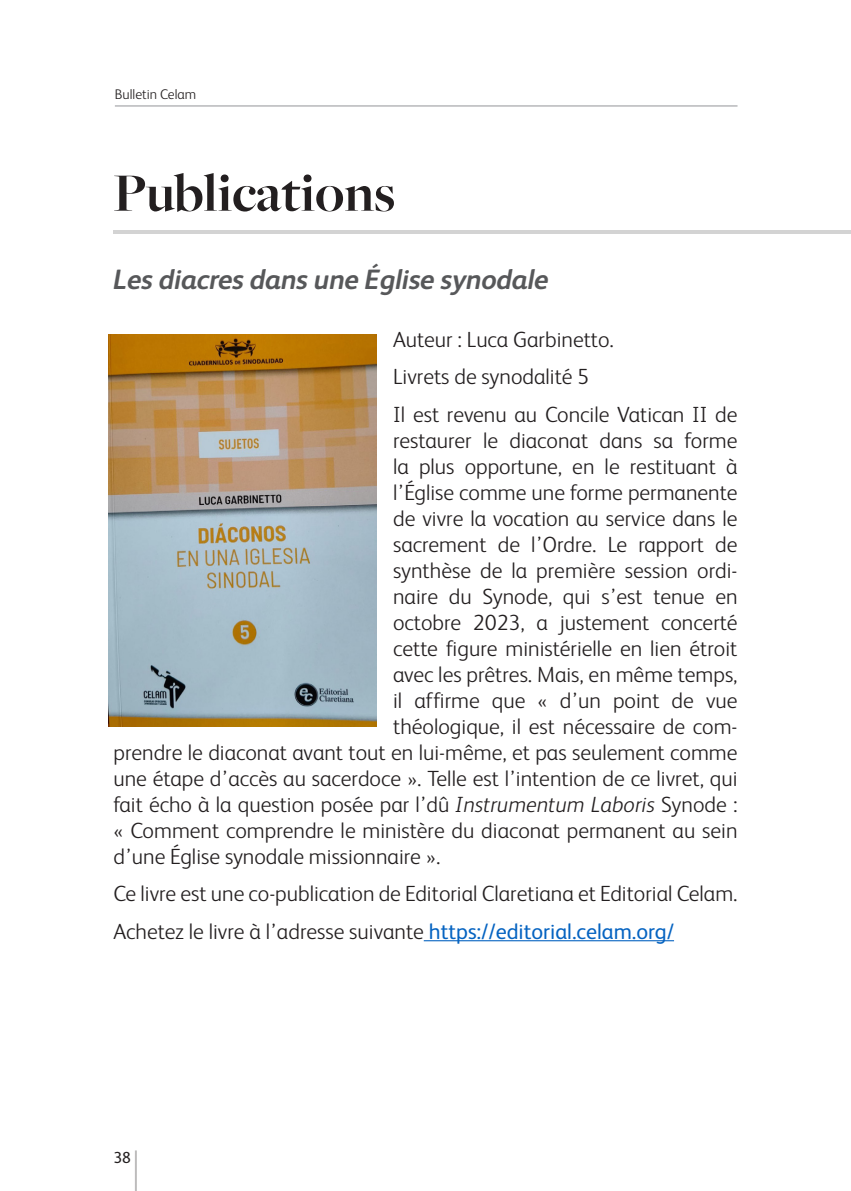
<style>
.page{position:relative;width:851px;height:1191px;background:#fff}
.page>*{position:absolute;margin:0;border:0;box-sizing:border-box;transform-origin:0 0}
.t0{font:700 56px "Freight Big Pro";color:#231f20}
.T1{font:italic 700 28px "FS Albert";letter-spacing:-.01em;color:#57585a}
.tx{font:300 22px "FS Albert";color:#231f20}
.t1{font:16px "FS Albert";color:#231f20}
.t2{font:300 14px "FS Albert";color:#231f20}
.s1{font-style:italic}
.s2{font-weight:400;color:#0563c1}
</style>
<div class="page">
<hr style="left:115px;top:105px;width:622px;height:1px;background:#939598">
<hr style="left:135px;top:1150px;width:2px;height:41px;background:#231f20">
<hr style="left:113px;top:230px;width:737px;height:3px;background:#231f20">
<hr style="left:423px;top:940px;width:251px;height:1px;background:#0563c1">
<img style="left:108px;top:334px;width:268px;height:392px">
<p class="t2" style="left:115px;top:86px;width:83px">Bulletin Celam</p>
<p class="t0" style="left:113px;top:156px;width:283px">Publications</p>
<p class="T1" style="left:113px;top:263px;width:436px">Les diacres dans une Église synodale</p>
<p class="tx" style="left:393px;top:327px;width:222px">Auteur : Luca Garbinetto.</p>
<p class="tx" style="left:393px;top:364px;width:197px">Livrets de synodalité 5</p>
<p class="tx" style="left:393px;top:401px;width:346px">Il est revenu au Concile Vatican II de</p>
<p class="tx" style="left:393px;top:427px;width:346px">restaurer le diaconat dans sa forme</p>
<p class="tx" style="left:393px;top:453px;width:346px">la plus opportune, en le restituant à</p>
<p class="tx" style="left:393px;top:479px;width:346px">l’Église comme une forme permanente</p>
<p class="tx" style="left:393px;top:505px;width:346px">de vivre la vocation au service dans le</p>
<p class="tx" style="left:393px;top:531px;width:346px">sacrement de l’Ordre. Le rapport de</p>
<p class="tx" style="left:393px;top:557px;width:346px">synthèse de la première session ordi-</p>
<p class="tx" style="left:393px;top:583px;width:346px">naire du Synode, qui s’est tenue en</p>
<p class="tx" style="left:393px;top:609px;width:346px">octobre 2023, a justement concerté</p>
<p class="tx" style="left:393px;top:635px;width:346px">cette figure ministérielle en lien étroit</p>
<p class="tx" style="left:393px;top:661px;width:346px">avec les prêtres. Mais, en même temps,</p>
<p class="tx" style="left:393px;top:687px;width:346px">il affirme que « d’un point de vue</p>
<p class="tx" style="left:393px;top:713px;width:346px">théologique, il est nécessaire de com-</p>
<p class="tx" style="left:113px;top:739px;width:625px">prendre le diaconat avant tout en lui-même, et pas seulement comme</p>
<p class="tx" style="left:113px;top:765px;width:625px">une étape d’accès au sacerdoce ». Telle est l’intention de ce livret, qui</p>
<p class="tx" style="left:113px;top:791px;width:625px">fait écho à la question posée par l’dû <span class="s1">Instrumentum Laboris</span> Synode :</p>
<p class="tx" style="left:113px;top:817px;width:625px">« Comment comprendre le ministère du diaconat permanent au sein</p>
<p class="tx" style="left:113px;top:843px;width:328px">d’une Église synodale missionnaire ».</p>
<p class="tx" style="left:113px;top:881px;width:625px">Ce livre est une co-publication de Editorial Claretiana et Editorial Celam.</p>
<p class="tx" style="left:113px;top:918px;width:562px">Achetez le livre à l’adresse suivante <span class="s2">https://editorial.celam.org/</span></p>
<p class="t1" style="left:113px;top:1147px;width:19px">38</p>
</div>
